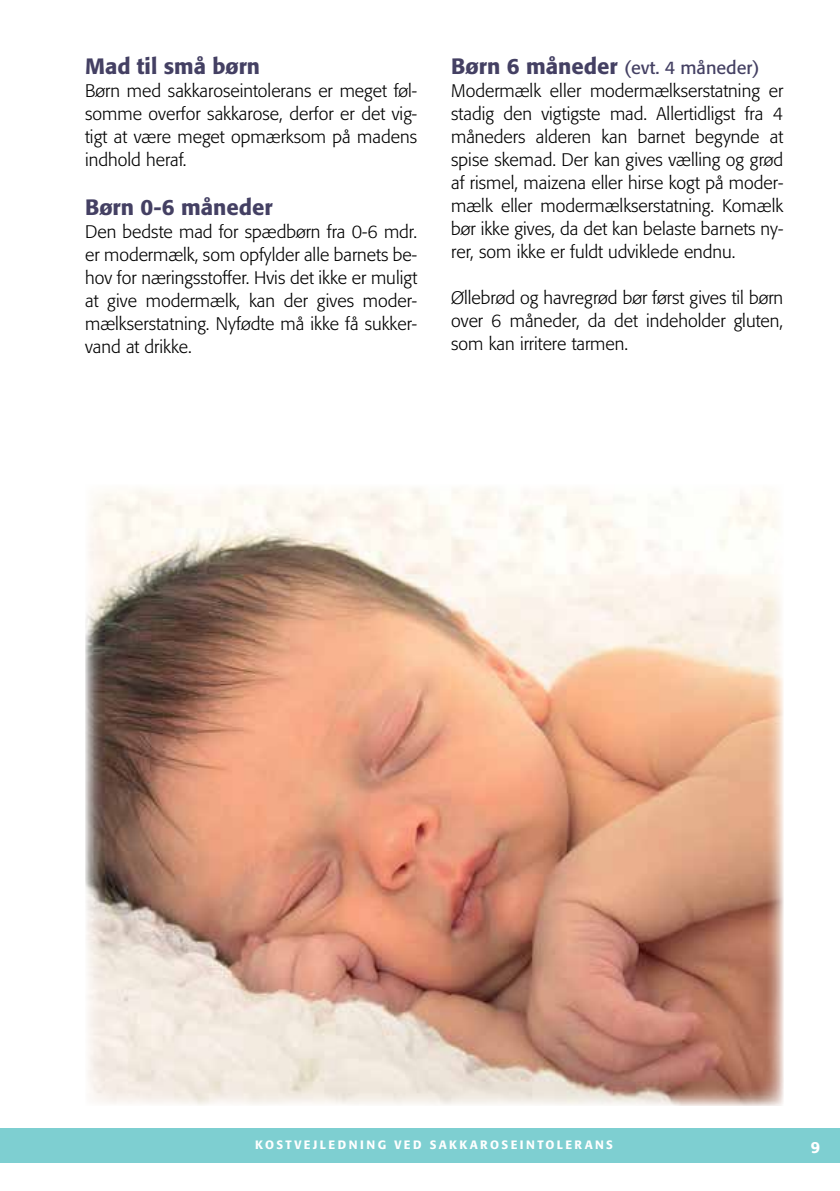
<style>
.page{position:relative;width:840px;height:1191px;background:#fff}
.page>*{position:absolute;margin:0;border:0;box-sizing:border-box;transform-origin:0 0}
.t1{font:500 22px "Formata";color:#444063}
.t2{font:300 18px/23px "Formata";color:#000;text-align:justify}
.t3{font:500 16px "Formata";color:#fff}
.t4{font:500 12px "Formata";letter-spacing:.2em;color:#fff}
.s1{font-weight:500;font-size:22px;color:#444063}
.s2{font-weight:400;color:#444063}
</style>
<div class="page">
<div style="left:0;top:1128px;width:839px;height:34px;background:#7ecfd1"></div>
<img style="left:85px;top:488px;width:697px;height:618px">
<p class="t1" style="left:85px;top:53px;width:176px">Mad til små børn</p>
<p class="t2" style="left:85px;top:80px;width:333px">Børn med sakkaroseintolerans er meget føl&shy;somme overfor sakkarose, derfor er det vig&shy;tigt at være meget opmærksom på madens indhold heraf.</p>
<p class="t1" style="left:85px;top:194px;width:189px">Børn 0-6 måneder</p>
<p class="t2" style="left:85px;top:221px;width:333px">Den bedste mad for spædbørn fra 0-6 mdr. er modermælk, som opfylder alle barnets be&shy;hov for næringsstoffer. Hvis det ikke er muligt at give modermælk, kan der gives moder&shy;mælkserstatning. Nyfødte må ikke få sukker&shy;vand at drikke.</p>
<p class="t2" style="left:451px;top:57px;width:333px;text-align:left"><span class="s1">Børn 6 måneder</span> <span class="s2">(evt. 4 måneder)<br></span>Modermælk eller modermælkserstatning er stadig den vigtigste mad. Allertidligst fra 4 måneders alderen kan barnet begynde at spise skemad. Der kan gives vælling og grød af rismel, maizena eller hirse kogt på moder&shy;mælk eller modermælkserstatning. Komælk bør ikke gives, da det kan belaste barnets ny&shy;rer, som ikke er fuldt udviklede endnu.</p>
<p class="t2" style="left:451px;top:287px;width:333px">Øllebrød og havregrød bør først gives til børn over 6 måneder, da det indeholder gluten, som kan irritere tarmen.</p>
<p class="t4" style="left:255px;top:1137px;width:245px">Kostvejledning ved SAKKAROSE</p>
<p class="t4" style="left:519px;top:1137px;width:95px">intolera ns</p>
<p class="t3" style="left:810px;top:1137px;width:11px">9</p>
</div>
